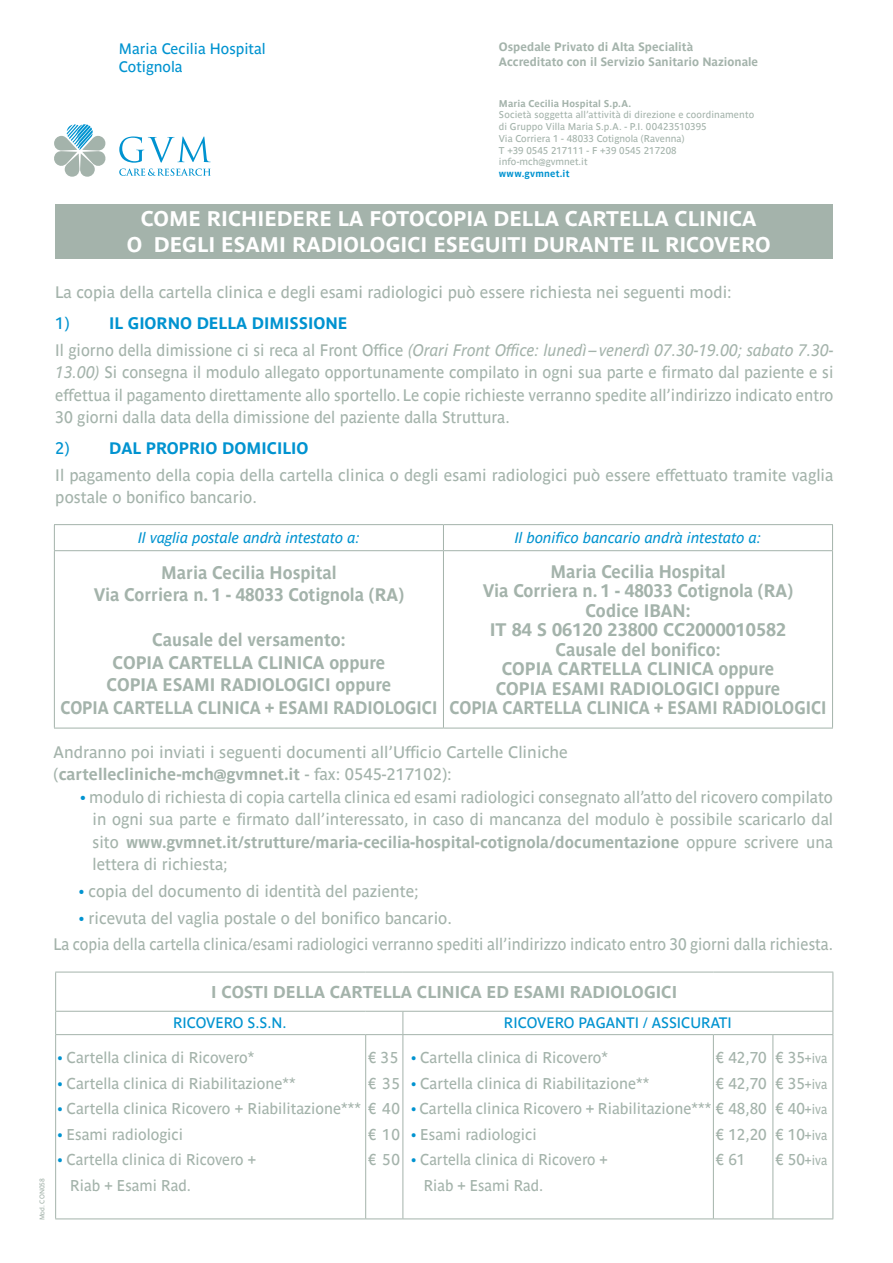
<style>
.page{position:relative;width:893px;height:1263px;background:#fff}
.page>*{position:absolute;margin:0;border:0;box-sizing:border-box;transform-origin:0 0}
.t1{font:700 21px/25.5px "Parisine Ptf";color:#fff;text-align:center}
.t2{font:700 18px/19.5px "Parisine Ptf";color:#a4b3ab;text-align:center;scale:.95 1}
.t3{font:700 16.95px "Parisine Ptf";color:#a4b3ab}
.t4{font:16.5px/22.5px "Parisine Ptf";color:#a4b3ab}
.t5{font:16.5px/22.5px "Parisine Ptf";color:#a4b3ab;text-align:justify;scale:.95 1}
.t6{font:italic 16.5px/26.7px "Parisine Ptf";color:#a4b3ab;scale:.95 1}
.t7{font:700 16.5px "Parisine Ptf";color:#0093d0}
.t8{font:16.5px "Parisine Ptf";color:#0093d0}
.t9{font:15.6px/25.5px "Parisine Ptf";color:#a4b3ab}
.t10{font:15.6px/25.5px "Parisine Ptf";color:#a4b3ab;scale:.96 1}
.t11{font:15.6px/25.5px "Parisine Ptf";color:#a4b3ab;scale:.95 1}
.t12{font:15px/18px "Parisine Ptf";color:#0093d0}
.t13{font:italic 15px "Parisine Ptf";color:#0093d0}
.t14{font:13.5px/25.5px "Parisine Ptf";color:#a4b3ab;text-align:justify;scale:.9 1}
.t15{font:700 12px/14.4px "Parisine Ptf";color:#a4b3ab}
.t16{font:9.75px/11.7px "Parisine Ptf";color:#a4b3ab}
.t17{font:700 9.75px "Parisine Ptf";letter-spacing:.01em;color:#a4b3ab}
.t18{font:700 9.75px "Parisine Ptf";letter-spacing:.02em;color:#0093d0}
.t19{font:6.75px "Parisine Ptf";color:#a4b3ab}
.s1{font-weight:700;font-style:normal;color:#0093d0}
.s2{font-style:normal}
.s3{font-style:italic}
.s4{font-weight:700}
.s5{color:#0093d0}
.s6{font-size:15.6px}
</style>
<div class="page">
<div style="left:55px;top:204px;width:778px;height:54px;background:#a4b3ab"></div>
<svg style="left:54px;top:124px;width:52px;height:53px"></svg>
<svg style="left:119px;top:136px;width:92px;height:40px"></svg>
<hr style="left:54px;top:524px;width:389px;height:1px;background:#a4b3ab">
<svg style="left:54px;top:525px;width:1px;height:25px"></svg>
<hr style="left:443px;top:524px;width:390px;height:1px;background:#a4b3ab">
<svg style="left:443px;top:525px;width:1px;height:25px"></svg>
<svg style="left:832px;top:525px;width:1px;height:25px"></svg>
<hr style="left:54px;top:550px;width:389px;height:1px;background:#a4b3ab">
<hr style="left:54px;top:551px;width:1px;height:177px;background:#a4b3ab">
<hr style="left:443px;top:550px;width:390px;height:1px;background:#a4b3ab">
<hr style="left:443px;top:551px;width:1px;height:177px;background:#a4b3ab">
<hr style="left:832px;top:551px;width:1px;height:177px;background:#a4b3ab">
<hr style="left:54px;top:728px;width:389px;height:1px;background:#a4b3ab">
<hr style="left:443px;top:728px;width:390px;height:1px;background:#a4b3ab">
<hr style="left:55px;top:972px;width:311px;height:1px;background:#a4b3ab">
<hr style="left:55px;top:972px;width:1px;height:39px;background:#a4b3ab">
<hr style="left:366px;top:972px;width:37px;height:1px;background:#a4b3ab">
<hr style="left:403px;top:972px;width:310px;height:1px;background:#a4b3ab">
<hr style="left:713px;top:972px;width:60px;height:1px;background:#a4b3ab">
<hr style="left:773px;top:972px;width:60px;height:1px;background:#a4b3ab">
<hr style="left:832px;top:972px;width:1px;height:39px;background:#a4b3ab">
<hr style="left:55px;top:1011px;width:311px;height:1px;background:#a4b3ab">
<svg style="left:55px;top:1011px;width:1px;height:23px"></svg>
<hr style="left:366px;top:1011px;width:37px;height:1px;background:#a4b3ab">
<hr style="left:403px;top:1011px;width:310px;height:1px;background:#a4b3ab">
<svg style="left:402px;top:1011px;width:1px;height:23px"></svg>
<hr style="left:713px;top:1011px;width:60px;height:1px;background:#a4b3ab">
<hr style="left:773px;top:1011px;width:60px;height:1px;background:#a4b3ab">
<svg style="left:832px;top:1011px;width:1px;height:23px"></svg>
<hr style="left:55px;top:1034px;width:311px;height:1px;background:#a4b3ab">
<hr style="left:55px;top:1035px;width:1px;height:183px;background:#a4b3ab">
<hr style="left:366px;top:1034px;width:37px;height:1px;background:#a4b3ab">
<hr style="left:365px;top:1035px;width:1px;height:183px;background:#a4b3ab">
<hr style="left:403px;top:1034px;width:310px;height:1px;background:#a4b3ab">
<hr style="left:402px;top:1035px;width:1px;height:183px;background:#a4b3ab">
<hr style="left:713px;top:1034px;width:60px;height:1px;background:#a4b3ab">
<hr style="left:713px;top:1035px;width:1px;height:183px;background:#a4b3ab">
<hr style="left:773px;top:1034px;width:60px;height:1px;background:#a4b3ab">
<hr style="left:772px;top:1035px;width:1px;height:183px;background:#a4b3ab">
<hr style="left:832px;top:1035px;width:1px;height:183px;background:#a4b3ab">
<hr style="left:55px;top:1218px;width:311px;height:1px;background:#a4b3ab">
<hr style="left:366px;top:1218px;width:37px;height:1px;background:#a4b3ab">
<hr style="left:403px;top:1218px;width:310px;height:1px;background:#a4b3ab">
<hr style="left:713px;top:1218px;width:60px;height:1px;background:#a4b3ab">
<hr style="left:773px;top:1218px;width:60px;height:1px;background:#a4b3ab">
<p class="t12" style="left:119px;top:39px;width:148px">Maria Cecilia Hospital<br>Cotignola</p>
<p class="t15" style="left:499px;top:39px;width:261px">Ospedale Privato di Alta Specialità<br>Accreditato con il Servizio Sanitario Nazionale</p>
<p class="t17" style="left:499px;top:96px;width:134px">Maria Cecilia Hospital S.p.A.</p>
<p class="t16" style="left:499px;top:108px;width:257px">Società soggetta all’attività di direzione e coordinamento di Gruppo Villa Maria S.p.A. - P.I. 00423510395<br>Via Corriera 1 - 48033 Cotignola (Ravenna)<br>T +39 0545 217111 - F +39 0545 217208 info-mch@gvmnet.it</p>
<p class="t18" style="left:499px;top:166px;width:72px">www.gvmnet.it</p>
<p class="t1" style="left:127px;top:204px;width:645px">COME RICHIEDERE LA FOTOCOPIA DELLA CARTELLA CLINICA<br>O DEGLI ESAMI RADIOLOGICI ESEGUITI DURANTE IL RICOVERO</p>
<p class="t4" style="left:55px;top:279px;width:678px">La copia della cartella clinica e degli esami radiologici può essere richiesta nei seguenti modi:</p>
<p class="t8" style="left:55px;top:311px;width:16px">1)</p>
<p class="t6" style="left:55px;top:308px;width:821px;text-indent:54px"><span class="s1">IL GIORNO DELLA DIMISSIONE<br></span><span class="s2">Il giorno della dimissione ci si reca al Front Office</span> (Orari Front Office: lunedì – venerdì 07.30-19.00; sabato 7.30-</p>
<p class="t5" style="left:55px;top:359px;width:821px"><span class="s3">13.00)</span> Si consegna il modulo allegato opportunamente compilato in ogni sua parte e firmato dal paziente e si effettua il pagamento direttamente allo sportello. Le copie richieste verranno spedite all’indirizzo indicato entro 30 giorni dalla data della dimissione del paziente dalla Struttura.</p>
<p class="t8" style="left:55px;top:436px;width:16px">2)</p>
<p class="t7" style="left:109px;top:436px;width:201px">DAL PROPRIO DOMICILIO</p>
<p class="t4" style="left:55px;top:462px;width:780px">Il pagamento della copia della cartella clinica o degli esami radiologici può essere effettuato tramite vaglia postale o bonifico bancario.</p>
<p class="t13" style="left:138px;top:527px;width:223px">Il vaglia postale andrà intestato a:</p>
<p class="t13" style="left:515px;top:527px;width:248px">Il bonifico bancario andrà intestato a:</p>
<p class="t2" style="left:94px;top:559px;width:328px;line-height:22.5px">Maria Cecilia Hospital<br>Via Corriera n. 1 - 48033 Cotignola (RA)</p>
<p class="t2" style="left:60px;top:627px;width:398px;line-height:22.5px">Causale del versamento:<br>COPIA CARTELLA CLINICA oppure<br>COPIA ESAMI RADIOLOGICI oppure<br>COPIA CARTELLA CLINICA + ESAMI RADIOLOGICI</p>
<p class="t2" style="left:449px;top:560px;width:398px">Maria Cecilia Hospital<br>Via Corriera n. 1 - 48033 Cotignola (RA)<br>Codice IBAN:<br>IT 84 S 06120 23800 CC2000010582<br>Causale del bonifico:<br>COPIA CARTELLA CLINICA oppure<br>COPIA ESAMI RADIOLOGICI oppure<br>COPIA CARTELLA CLINICA + ESAMI RADIOLOGICI</p>
<p class="t4" style="left:54px;top:739px;width:516px">Andranno poi inviati i seguenti documenti all’Ufficio Cartelle Cliniche (<span class="s4">cartellecliniche-mch@gvmnet.it</span> - fax: 0545-217102):</p>
<p class="t4" style="left:93px;top:784px;width:742px;text-align:justify;text-indent:-12px"><span class="s5">•</span> modulo di richiesta di copia cartella clinica ed esami radiologici consegnato all’atto del ricovero compilato in ogni sua parte e firmato dall’interessato, in caso di mancanza del modulo è possibile scaricarlo dal sito <span class="s4">www.gvmnet.it/strutture/maria-cecilia-hospital-cotignola/documentazione</span> oppure scrivere una lettera di richiesta;</p>
<p class="t4" style="left:79px;top:878px;width:341px"><span class="s5">•</span> copia del documento di identità del paziente;</p>
<p class="t4" style="left:54px;top:903px;width:781px;line-height:26.7px;text-indent:26px"><span class="s5">•</span> ricevuta del vaglia postale o del bonifico bancario.<br>La copia della cartella clinica/esami radiologici verranno spediti all’indirizzo indicato entro 30 giorni dalla richiesta.</p>
<p class="t19" style="left:37px;top:1220px;width:44px;rotate:-90deg">Mod. CON058</p>
<p class="t3" style="left:211px;top:979px;width:467px">I COSTI DELLA CARTELLA CLINICA ED ESAMI RADIOLOGICI</p>
<p class="t12" style="left:173px;top:1013px;width:115px">RICOVERO S.S.N.</p>
<p class="t12" style="left:504px;top:1013px;width:229px">RICOVERO PAGANTI / ASSICURATI</p>
<p class="t9" style="left:58px;top:1043px;width:198px"><span class="s5">•</span> Cartella clinica di Ricovero*</p>
<p class="t9" style="left:58px;top:1069px;width:239px"><span class="s5">•</span> Cartella clinica di Riabilitazione**</p>
<p class="t9" style="left:58px;top:1094px;width:344px"><span class="s5">•</span> Cartella clinica Ricovero + Riabilitazione*** € 40</p>
<p class="t9" style="left:58px;top:1120px;width:127px"><span class="s5">•</span> Esami radiologici</p>
<p class="t10" style="left:70px;top:1145px;width:195px;text-indent:-13px"><span class="s5">•</span> Cartella clinica di Ricovero +<br>Riab + Esami Rad.</p>
<p class="t9" style="left:411px;top:1043px;width:198px"><span class="s5">•</span> Cartella clinica di Ricovero*</p>
<p class="t9" style="left:411px;top:1069px;width:239px"><span class="s5">•</span> Cartella clinica di Riabilitazione**</p>
<p class="t9" style="left:411px;top:1094px;width:357px"><span class="s5">•</span> Cartella clinica Ricovero + Riabilitazione*** € 48,80</p>
<p class="t9" style="left:411px;top:1120px;width:127px"><span class="s5">•</span> Esami radiologici</p>
<p class="t11" style="left:424px;top:1145px;width:195px;text-indent:-12px"><span class="s5">•</span> Cartella clinica di Ricovero +<br>Riab + Esami Rad.</p>
<p class="t9" style="left:368px;top:1043px;width:34px">€ 35 € 35</p>
<p class="t9" style="left:368px;top:1120px;width:34px">€ 10 € 50</p>
<p class="t9" style="left:715px;top:1043px;width:53px">€ 42,70 € 42,70</p>
<p class="t9" style="left:715px;top:1120px;width:53px">€ 12,20 € 61</p>
<p class="t14" style="left:775px;top:1044px;width:60px"><span class="s6">€ 35</span>+iva <span class="s6">€ 35</span>+iva <span class="s6">€ 40</span>+iva <span class="s6">€ 10</span>+iva <span class="s6">€ 50</span>+iva</p>
</div>
